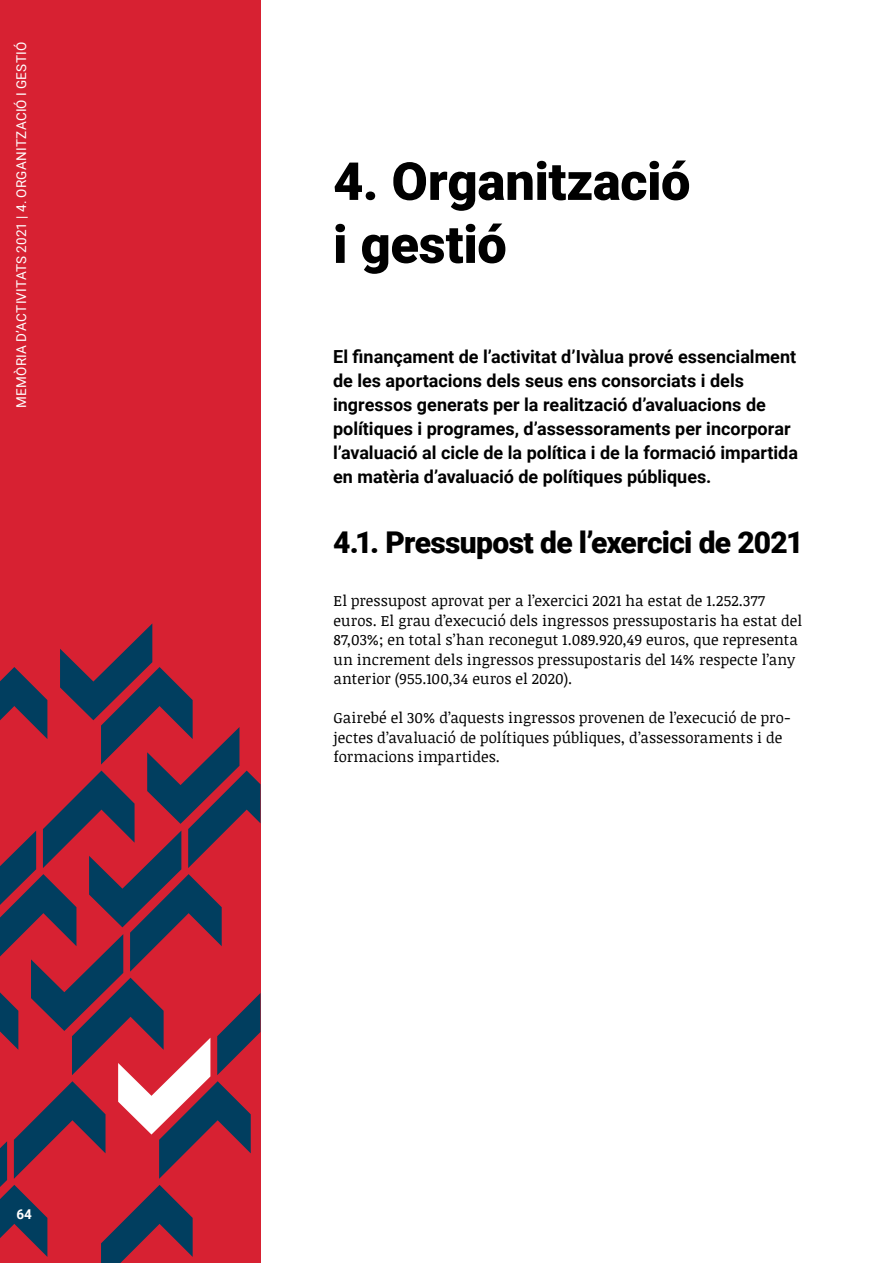
<style>
.page{position:relative;width:893px;height:1263px;background:#fff}
.page>*{position:absolute;margin:0;border:0;box-sizing:border-box;transform-origin:0 0}
.t1{font:900 52.5px/63px "Roboto";letter-spacing:-.005em;color:#000}
.t2{font:900 30px "Roboto";letter-spacing:-.025em;color:#000}
.t3{font:700 18px/24px "Roboto";color:#000}
.t4{font:15px/19.5px "Noticia Text";letter-spacing:.005em;color:#000}
.t5{font:13.5px "Roboto";letter-spacing:.015em;color:#fff}
.t6{font:700 13.5px "Roboto";color:#fff}
</style>
<div class="page">
<div style="left:0;top:0;width:260px;height:1263px;background:#d72132"></div>
<svg style="left:0;top:623px;width:260px;height:640px"></svg>
<p class="t5" style="left:12px;top:408px;width:367px;rotate:-90deg">MEMÒRIA D’ACTIVITATS 2021 | 4. ORGANITZACIÓ I GESTIÓ</p>
<p class="t6" style="left:16px;top:1205px;width:17px">64</p>
<h1 class="t1" style="left:333px;top:148px;width:359px">4. Organització i gestió</h1>
<p class="t3" style="left:333px;top:344px;width:466px">El finançament de l’activitat d’Ivàlua prové essencialment de les aportacions dels seus ens consorciats i dels ingressos generats per la realització d’avaluacions de polítiques i programes, d’assessoraments per incorporar l’avaluació al cicle de la política i de la formació impartida en matèria d’avaluació de polítiques públiques.</p>
<h2 class="t2" style="left:333px;top:521px;width:472px">4.1. Pressupost de l’exercici de 2021</h2>
<p class="t4" style="left:334px;top:591px;width:470px">El pressupost aprovat per a l’exercici 2021 ha estat de 1.252.377 euros. El grau d’execució dels ingressos pressupostaris ha estat del 87,03%; en total s’han reconegut 1.089.920,49 euros, que representa un increment dels ingressos pressupostaris del 14% respecte l’any anterior (955.100,34 euros el 2020).</p>
<p class="t4" style="left:334px;top:708px;width:458px">Gairebé el 30% d’aquests ingressos provenen de l’execució de pro&shy;jectes d’avaluació de polítiques públiques, d’assessoraments i de formacions impartides.</p>
</div>
